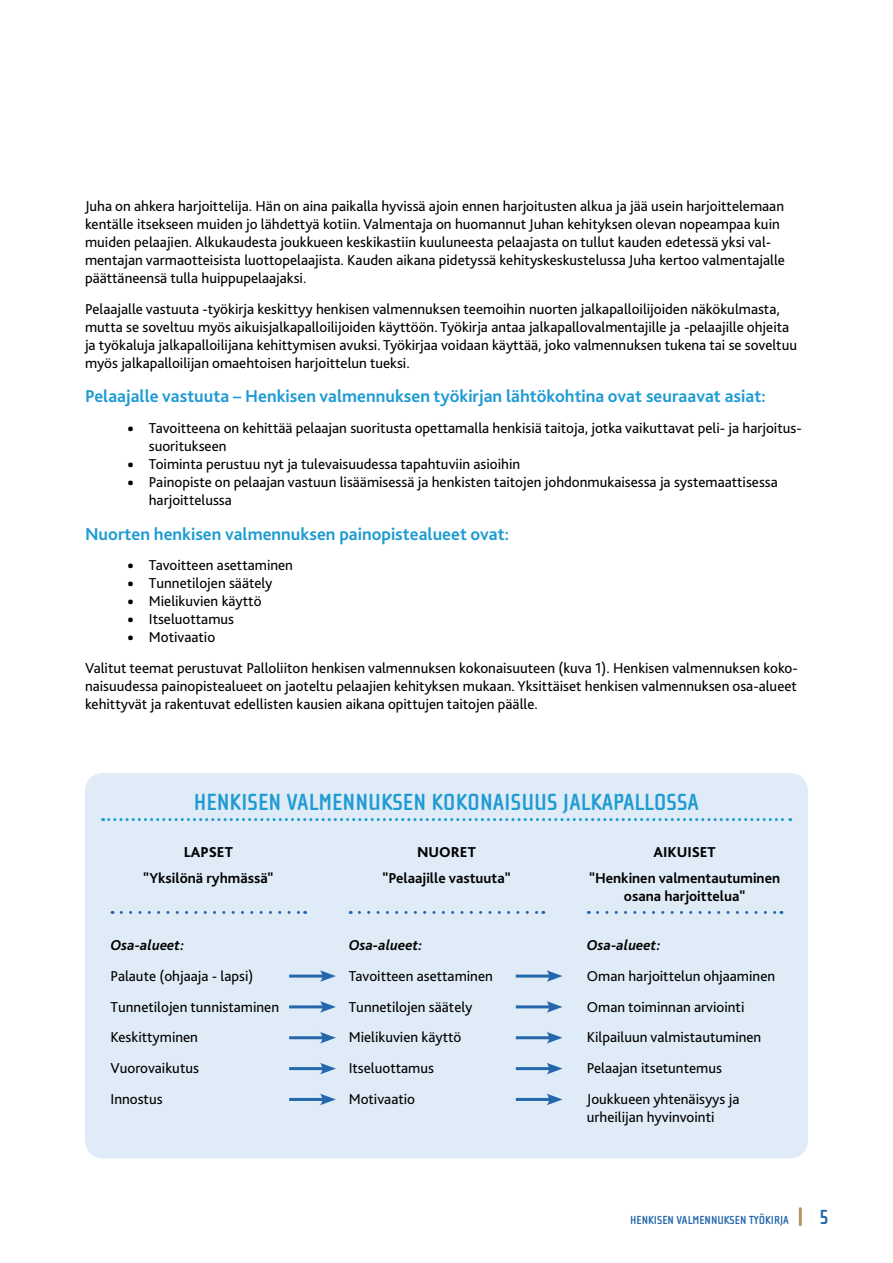
<style>
.page{position:relative;width:893px;height:1263px;background:#fff}
.page>*{position:absolute;margin:0;border:0;box-sizing:border-box;transform-origin:0 0}
.t1{font:700 24px "Cholla Sans OT";color:#1f9bd3}
.t2{font:700 21px "Cholla Sans OT";color:#2567ac}
.t3{font:700 18px "Bliss 2";color:#1f9bd3}
.t4{font:15px/30.8px "Bliss 2";color:#000}
.t5{font:700 15px/18px "Bliss 2";color:#000;text-align:center}
.t6{font:italic 700 15px "Bliss 2";color:#000}
.t7{font:800 15px "Bliss 2";color:#000}
.t8{font:700 12px "Cholla Sans OT";color:#2567ac}
.s1{font-family:"Cholla Wide OT"}
</style>
<div class="page">
<hr style="left:799px;top:1209px;width:3px;height:16px;background:#b7945e">
<div style="left:85px;top:773px;width:723px;height:385px;background:#dfebf6;border-radius:18px"></div>
<svg style="left:103px;top:818px;width:688px;height:3px"></svg>
<svg style="left:121px;top:911px;width:185px;height:3px"></svg>
<svg style="left:359px;top:911px;width:185px;height:3px"></svg>
<svg style="left:597px;top:911px;width:185px;height:3px"></svg>
<hr style="left:289px;top:1005px;width:37px;height:3px;background:#2567ac">
<svg style="left:320px;top:1001px;width:16px;height:12px"></svg>
<hr style="left:289px;top:974px;width:37px;height:3px;background:#2567ac">
<svg style="left:320px;top:970px;width:16px;height:12px"></svg>
<hr style="left:289px;top:1036px;width:37px;height:3px;background:#2567ac">
<svg style="left:320px;top:1032px;width:16px;height:11px"></svg>
<hr style="left:289px;top:1067px;width:37px;height:3px;background:#2567ac">
<svg style="left:320px;top:1063px;width:16px;height:11px"></svg>
<hr style="left:289px;top:1098px;width:37px;height:3px;background:#2567ac">
<svg style="left:320px;top:1093px;width:16px;height:12px"></svg>
<hr style="left:516px;top:1005px;width:36px;height:3px;background:#2567ac">
<svg style="left:546px;top:1001px;width:17px;height:12px"></svg>
<hr style="left:516px;top:974px;width:36px;height:3px;background:#2567ac">
<svg style="left:546px;top:970px;width:17px;height:12px"></svg>
<hr style="left:516px;top:1036px;width:36px;height:3px;background:#2567ac">
<svg style="left:546px;top:1032px;width:17px;height:11px"></svg>
<hr style="left:516px;top:1067px;width:36px;height:3px;background:#2567ac">
<svg style="left:546px;top:1063px;width:17px;height:11px"></svg>
<hr style="left:516px;top:1098px;width:36px;height:3px;background:#2567ac">
<svg style="left:546px;top:1093px;width:17px;height:12px"></svg>
<p class="t4" style="left:85px;top:197px;width:701px;line-height:18px">Juha on ahkera harjoittelija. Hän on aina paikalla hyvissä ajoin ennen harjoitusten alkua ja jää usein harjoittelemaan kentälle itsekseen muiden jo lähdettyä kotiin. Valmentaja on huomannut Juhan kehityksen olevan nopeampaa kuin muiden pelaajien. Alkukaudesta joukkueen keskikastiin kuuluneesta pelaajasta on tullut kauden edetessä yksi val&shy;mentajan varmaotteisista luottopelaajista. Kauden aikana pidetyssä kehityskeskustelussa Juha kertoo valmentajalle päättäneensä tulla huippupelaajaksi.</p>
<p class="t4" style="left:85px;top:300px;width:714px;line-height:18px">Pelaajalle vastuuta -työkirja keskittyy henkisen valmennuksen teemoihin nuorten jalkapalloilijoiden näkökulmasta, mutta se soveltuu myös aikuisjalkapalloilijoiden käyttöön. Työkirja antaa jalkapallovalmentajille ja -pelaajille ohjeita ja työkaluja jalkapalloilijana kehittymisen avuksi. Työkirjaa voidaan käyttää, joko valmennuksen tukena tai se soveltuu myös jalkapalloilijan omaehtoisen harjoittelun tueksi.</p>
<p class="t3" style="left:85px;top:385px;width:682px">Pelaajalle vastuuta – Henkisen valmennuksen työkirjan lähtökohtina ovat seuraavat asiat:</p>
<p class="t4" style="left:149px;top:419px;width:654px;line-height:18px;text-indent:-21px"><span class="s1">•</span> Tavoitteena on kehittää pelaajan suoritusta opettamalla henkisiä taitoja, jotka vaikuttavat peli- ja harjoitus&shy;suoritukseen</p>
<p class="t4" style="left:128px;top:448px;width:394px"><span class="s1">•</span> Toiminta perustuu nyt ja tulevaisuudessa tapahtuviin asioihin</p>
<p class="t4" style="left:149px;top:473px;width:630px;line-height:18px;text-indent:-21px"><span class="s1">•</span> Painopiste on pelaajan vastuun lisäämisessä ja henkisten taitojen johdonmukaisessa ja systemaattisessa harjoittelussa</p>
<p class="t3" style="left:85px;top:522px;width:426px">Nuorten henkisen valmennuksen painopistealueet ovat:</p>
<p class="t4" style="left:128px;top:549px;width:167px"><span class="s1">•</span> Tavoitteen asettaminen</p>
<p class="t4" style="left:128px;top:567px;width:146px"><span class="s1">•</span> Tunnetilojen säätely</p>
<p class="t4" style="left:128px;top:585px;width:135px"><span class="s1">•</span> Mielikuvien käyttö</p>
<p class="t4" style="left:128px;top:603px;width:108px"><span class="s1">•</span> Itseluottamus</p>
<p class="t4" style="left:85px;top:621px;width:714px;text-indent:43px"><span class="s1">•</span> Motivaatio<br>Valitut teemat perustuvat Palloliiton henkisen valmennuksen kokonaisuuteen (kuva 1). Henkisen valmennuksen koko-</p>
<p class="t4" style="left:85px;top:677px;width:713px;line-height:18px">naisuudessa painopistealueet on jaoteltu pelaajien kehityksen mukaan. Yksittäiset henkisen valmennuksen osa-alueet kehittyvät ja rakentuvat edellisten kausien aikana opittujen taitojen päälle.</p>
<h1 class="t1" style="left:194px;top:789px;width:507px">HENKISEN VALMENNUKSEN KOKONAISUUS JALKAPALLOSSA</h1>
<p class="t7" style="left:184px;top:843px;width:51px">LAPSET</p>
<p class="t5" style="left:143px;top:869px;width:132px">"Yksilönä ryhmässä"</p>
<p class="t7" style="left:417px;top:843px;width:60px">NUORET</p>
<p class="t5" style="left:382px;top:869px;width:130px">"Pelaajille vastuuta"</p>
<p class="t7" style="left:653px;top:843px;width:64px">AIKUISET</p>
<p class="t5" style="left:589px;top:869px;width:193px">"Henkinen valmentautuminen osana harjoittelua"</p>
<p class="t6" style="left:587px;top:936px;width:75px">Osa-alueet:</p>
<p class="t4" style="left:587px;top:960px;width:190px">Oman harjoittelun ohjaaminen<br>Oman toiminnan arviointi<br>Kilpailuun valmistautuminen<br>Pelaajan itsetuntemus<br>Joukkueen yhtenäisyys ja</p>
<p class="t4" style="left:587px;top:1101px;width:129px">urheilijan hyvinvointi</p>
<p class="t6" style="left:111px;top:936px;width:75px">Osa-alueet:</p>
<p class="t4" style="left:111px;top:960px;width:170px">Palaute (ohjaaja - lapsi)<br>Tunnetilojen tunnistaminen<br>Keskittyminen<br>Vuorovaikutus<br>Innostus</p>
<p class="t6" style="left:349px;top:936px;width:75px">Osa-alueet:</p>
<p class="t4" style="left:349px;top:960px;width:146px">Tavoitteen asettaminen<br>Tunnetilojen säätely<br>Mielikuvien käyttö<br>Itseluottamus<br>Motivaatio</p>
<p class="t8" style="left:630px;top:1213px;width:160px">HENKISEN VALMENNUKSEN TYÖKIRJA</p>
<h2 class="t2" style="left:819px;top:1205px;width:11px">5</h2>
</div>
